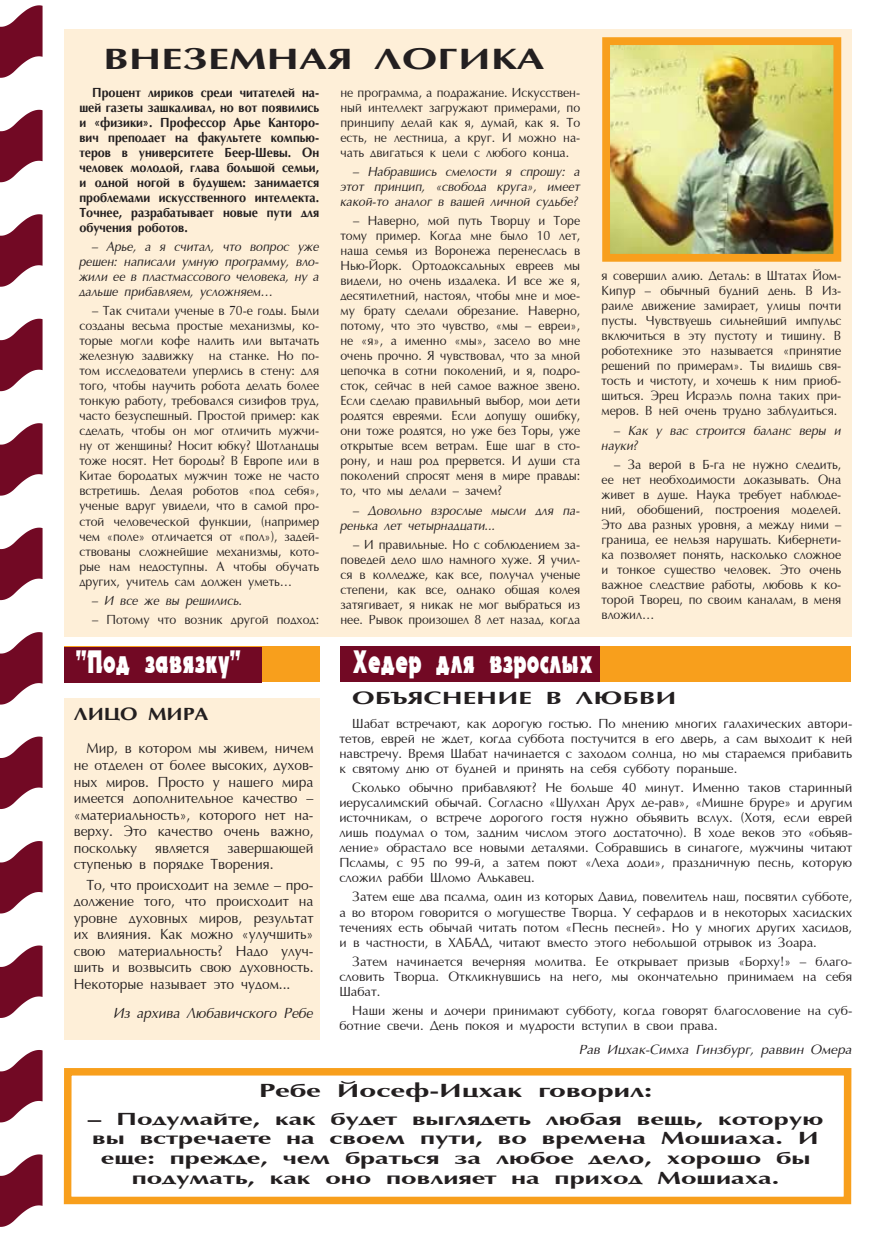
<style>
.page{position:relative;width:881px;height:1234px;background:#fff}
.page>*{position:absolute;margin:0;border:0;box-sizing:border-box;transform-origin:0 0}
.t1{font:31.5px "Uk Electron";color:#fff;scale:.67 1}
.t2{font:700 30px "AG Opt Cyrillic";color:#231f20;scale:1.4 1}
.t3{font:700 19.5px "AG Optima Cyr";color:#231f20;scale:1.5 1}
.t4{font:700 18px/19.5px "AG Optima Cyr";color:#231f20;text-align:center;scale:1.5 1}
.t5{font:700 18px "AG Opt Cyrillic";color:#231f20;scale:1.5 1}
.t6{font:700 18px "AG Opt Cyrillic";color:#231f20;scale:1.16 1}
.t7{font:15px/16.5px "AG Opt Cyrillic Normal";color:#231f20;text-align:justify;scale:.92 1}
.t8{font:italic 15px "AG Opt Cyrillic Normal";color:#231f20;scale:.92 1}
.t9{font:13.5px/15px "AG Opt Cyrillic Normal";color:#231f20;text-align:justify;scale:.91 1}
.t10{font:13.5px/15px "AG Opt Cyrillic Normal";color:#231f20;text-align:justify;scale:.96 1}
.t11{font:italic 13.5px/15px "AG Opt Cyrillic Normal";color:#231f20;text-align:justify;scale:.91 1}
.t12{font:700 13.5px/15px "AG Opt Cyrillic";color:#231f20;text-align:justify;scale:.91 1}
.t13{font:italic 13.5px "AG Opt Cyrillic Normal";color:#231f20}
</style>
<div class="page">
<div style="left:64px;top:30px;width:786px;height:606px;background:#feefd8"></div>
<svg style="left:0;top:5px;width:43px;height:73px"></svg>
<svg style="left:0;top:110px;width:43px;height:72px"></svg>
<svg style="left:0;top:214px;width:43px;height:73px"></svg>
<svg style="left:0;top:318px;width:43px;height:73px"></svg>
<svg style="left:0;top:423px;width:43px;height:72px"></svg>
<svg style="left:0;top:527px;width:43px;height:73px"></svg>
<svg style="left:0;top:632px;width:43px;height:72px"></svg>
<svg style="left:0;top:736px;width:43px;height:72px"></svg>
<svg style="left:0;top:841px;width:43px;height:72px"></svg>
<svg style="left:0;top:945px;width:43px;height:72px"></svg>
<svg style="left:0;top:1050px;width:43px;height:72px"></svg>
<svg style="left:0;top:1154px;width:43px;height:72px"></svg>
<div style="left:340px;top:646px;width:510px;height:36px;background:#f89f1c"></div>
<div style="left:340px;top:646px;width:260px;height:36px;background:#720924"></div>
<div style="left:64px;top:646px;width:255px;height:36px;background:#f89f1c"></div>
<div style="left:64px;top:646px;width:198px;height:36px;background:#720924"></div>
<img style="left:611px;top:46px;width:220px;height:207px">
<div style="left:602px;top:37px;width:238px;height:225px;border:8px solid #f89f1c"></div>
<div style="left:64px;top:697px;width:255px;height:342px;background:#feefd8"></div>
<svg style="left:63px;top:1068px;width:789px;height:137px"></svg>
<h2 class="t2" style="left:103px;top:43px;width:19px">ВНЕ</h2>
<h2 class="t2" style="left:182px;top:43px;width:260px">ЗЕМНАЯ ЛОГИ КА</h2>
<p class="t12" style="left:79px;top:85px;width:265px;text-indent:13px">Процент лириков среди читателей на&shy;шей газеты зашкаливал, но вот появились и «физики». Профессор Арье Канторо&shy;вич преподает на факультете компью&shy;теров в университете Беер-Шевы. Он человек молодой, глава большой семьи, и одной ногой в будущем: занимается проблемами искусственного интеллекта.<br>Точнее, разрабатывает новые пути для обучения роботов.</p>
<p class="t11" style="left:79px;top:239px;width:265px;text-indent:13px">– Арье, а я считал, что вопрос уже решен: написали умную программу, вло&shy;жили ее в пластмассового человека, ну а дальше прибавляем, усложняем…</p>
<p class="t9" style="left:79px;top:304px;width:265px;text-indent:13px">– Так считали ученые в 70-е годы. Были созданы весьма простые механизмы, ко&shy;торые могли кофе налить или вытачать железную задвижку на станке. Но по&shy;том исследователи уперлись в стену: для того, чтобы научить робота делать более тонкую работу, требовался сизифов труд, часто безуспешный. Простой пример: как сделать, чтобы он мог отличить мужчи&shy;ну от женщины? Носит юбку? Шотландцы тоже носят. Нет бороды? В Европе или в Китае бородатых мужчин тоже не часто встретишь. Делая роботов «под себя», ученые вдруг увидели, что в самой про&shy;стой человеческой функции, (например чем «поле» отличается от «пол»), задей&shy;ствованы сложнейшие механизмы, кото&shy;рые нам недоступны. А чтобы обучать других, учитель сам должен уметь…</p>
<p class="t11" style="left:92px;top:593px;width:166px">– И все же вы решились.</p>
<p class="t9" style="left:92px;top:612px;width:251px">– Потому что возник другой подход:</p>
<p class="t9" style="left:340px;top:85px;width:265px">не программа, а подражание. Искусствен&shy;ный интеллект загружают примерами, по принципу делай как я, думай, как я. То есть, не лестница, а круг. И можно на&shy;чать двигаться к цели с любого конца.</p>
<p class="t11" style="left:340px;top:164px;width:265px;text-indent:13px">– Набравшись смелости я спрошу: а этот принцип, «свобода круга», имеет какой-то аналог в вашей личной судьбе?</p>
<p class="t9" style="left:340px;top:214px;width:265px;text-indent:13px">– Наверно, мой путь Творцу и Торе тому пример. Когда мне было 10 лет, наша семья из Воронежа перенеслась в Нью-Йорк. Ортодоксальных евреев мы видели, но очень издалека. И все же я, десятилетний, настоял, чтобы мне и мое&shy;му брату сделали обрезание. Наверно, потому, что это чувство, «мы – евреи», не «я», а именно «мы», засело во мне очень прочно. Я чувствовал, что за мной цепочка в сотни поколений, и я, подро&shy;сток, сейчас в ней самое важное звено.<br>Если сделаю правильный выбор, мои дети родятся евреями. Если допущу ошибку, они тоже родятся, но уже без Торы, уже открытые всем ветрам. Еще шаг в сто&shy;рону, и наш род прервется. И души ста поколений спросят меня в мире правды: то, что мы делали – зачем?</p>
<p class="t11" style="left:340px;top:503px;width:265px;text-indent:13px">– Довольно взрослые мысли для па&shy;ренька лет четырнадцати...</p>
<p class="t9" style="left:340px;top:537px;width:265px;text-indent:13px">– И правильные. Но с соблюдением за&shy;поведей дело шло намного хуже. Я учил&shy;ся в колледже, как все, получал ученые степени, как все, однако общая колея затягивает, я никак не мог выбраться из нее. Рывок произошел 8 лет назад, когда</p>
<p class="t9" style="left:601px;top:269px;width:265px">я совершил алию. Деталь: в Штатах Йом-Кипур – обычный будний день. В Из&shy;раиле движение замирает, улицы почти пусты. Чувствуешь сильнейший импульс включиться в эту пустоту и тишину. В роботехнике это называется «принятие решений по примерам». Ты видишь свя&shy;тость и чистоту, и хочешь к ним приоб&shy;щиться. Эрец Исраэль полна таких при&shy;меров. В ней очень трудно заблудиться.</p>
<p class="t11" style="left:601px;top:423px;width:265px;text-indent:13px">– Как у вас строится баланс веры и науки?</p>
<p class="t9" style="left:601px;top:457px;width:265px;text-indent:13px">– За верой в Б-га не нужно следить, ее нет необходимости доказывать. Она живет в душе. Наука требует наблюде&shy;ний, обобщений, построения моделей.<br>Это два разных уровня, а между ними – граница, ее нельзя нарушать. Кибернети&shy;ка позволяет понять, насколько сложное и тонкое существо человек. Это очень важное следствие работы, любовь к ко&shy;торой Творец, по своим каналам, в меня вложил…</p>
<h1 class="t1" style="left:77px;top:641px;width:247px">"Под завязку"</h1>
<h3 class="t6" style="left:74px;top:703px;width:115px">лицо мира</h3>
<p class="t7" style="left:74px;top:740px;width:262px;text-indent:13px">Мир, в котором мы живем, ничем не отделен от более высоких, духов&shy;ных миров. Просто у нашего мира имеется дополнительное качество – «материальность», которого нет на&shy;верху. Это качество очень важно, поскольку является завершающей ступенью в порядке Творения.</p>
<p class="t7" style="left:74px;top:877px;width:262px;text-indent:13px">То, что происходит на земле – про&shy;должение того, что происходит на уровне духовных миров, результат их влияния. Как можно «улучшить» свою материальность? Надо улуч&shy;шить и возвысить свою духовность.<br>Некоторые называет это чудом...</p>
<p class="t8" style="left:114px;top:1005px;width:218px">Из архива Любавичского Ребе</p>
<h1 class="t1" style="left:353px;top:641px;width:360px">Хедер для взрослых</h1>
<h3 class="t5" style="left:352px;top:688px;width:218px">Объяснение в любви</h3>
<p class="t10" style="left:339px;top:716px;width:535px;text-indent:13px">Шабат встречают, как дорогую гостью. По мнению многих галахических автори&shy;тетов, еврей не ждет, когда суббота постучится в его дверь, а сам выходит к ней навстречу. Время Шабат начинается с заходом солнца, но мы стараемся прибавить к святому дню от будней и принять на себя субботу пораньше.</p>
<p class="t10" style="left:339px;top:780px;width:535px;text-indent:13px">Сколько обычно прибавляют? Не больше 40 минут. Именно таков старинный иерусалимский обычай. Согласно «Шулхан Арух де-рав», «Мишне бруре» и другим источникам, о встрече дорогого гостя нужно объявить вслух. (Хотя, если еврей лишь подумал о том, задним числом этого достаточно). В ходе веков это «объяв&shy;ление» обрастало все новыми деталями. Собравшись в синагоге, мужчины читают Псламы, с 95 по 99-й, а затем поют «Леха доди», праздничную песнь, которую сложил рабби Шломо Алькавец.</p>
<p class="t10" style="left:339px;top:889px;width:535px;text-indent:13px">Затем еще два псалма, один из которых Давид, повелитель наш, посвятил субботе, а во втором говорится о могуществе Творца. У сефардов и в некоторых хасидских течениях есть обычай читать потом «Песнь песней». Но у многих других хасидов, и в частности, в ХАБАД, читают вместо этого небольшой отрывок из Зоара.</p>
<p class="t10" style="left:339px;top:954px;width:535px;text-indent:13px">Затем начинается вечерняя молитва. Ее открывает призыв «Борху!» – благо&shy;словить Творца. Откликнувшись на него, мы окончательно принимаем на себя Шабат.</p>
<p class="t10" style="left:339px;top:1003px;width:535px;text-indent:13px">Наши жены и дочери принимают субботу, когда говорят благословение на суб&shy;ботние свечи. День покоя и мудрости вступил в свои права.</p>
<p class="t13" style="left:579px;top:1041px;width:274px">Рав Ицхак-Симха Гинзбург, раввин Омера</p>
<h3 class="t3" style="left:259px;top:1079px;width:263px">Ребе Йосеф-Ицхак говорил:</h3>
<h3 class="t4" style="left:88px;top:1109px;width:491px">– Подумайте, как будет выглядеть любая вещь, которую вы встречаете на своем пути, во времена Мошиаха. И еще: прежде, чем браться за любое дело, хорошо бы подумать, как оно повлияет на приход Мошиаха.</h3>
</div>
